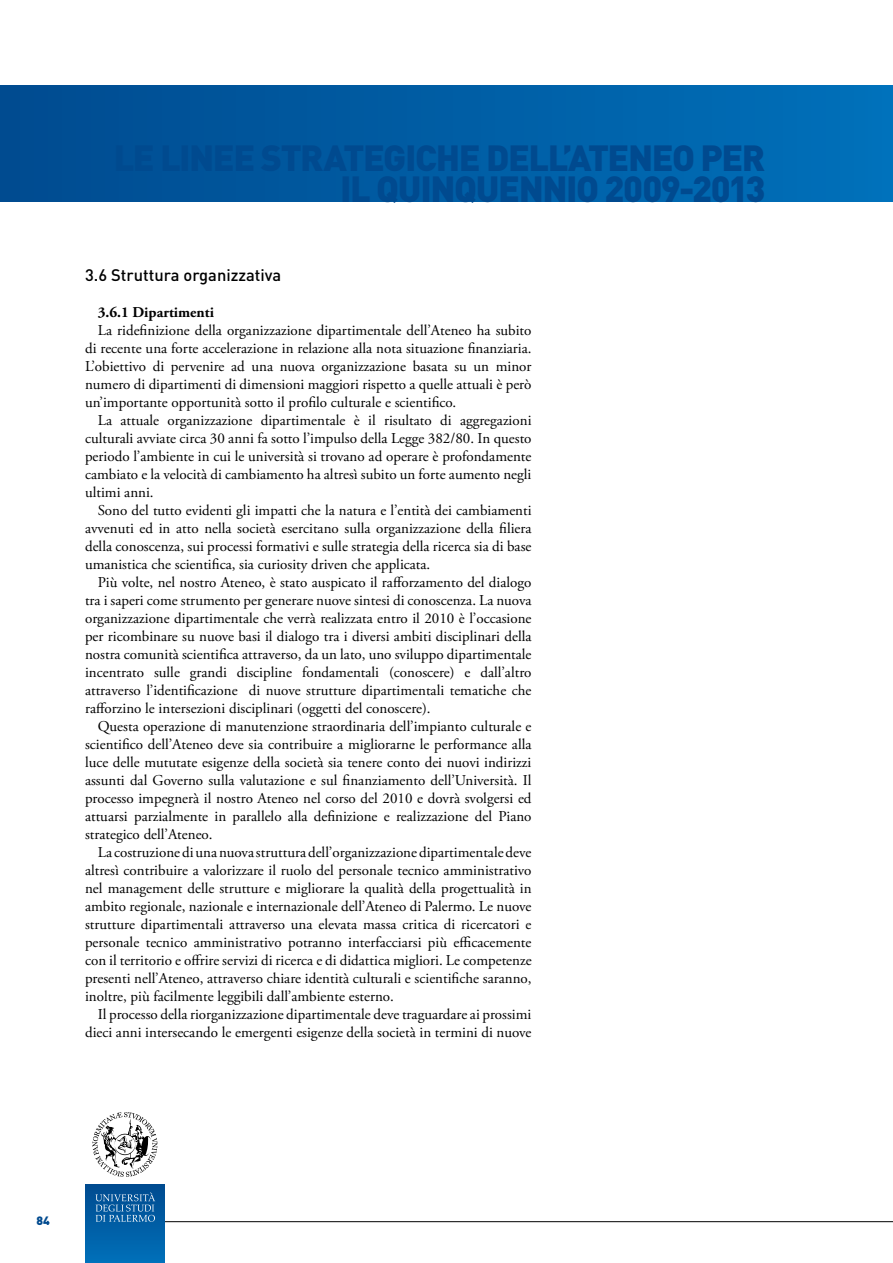
<style>
.page{position:relative;width:893px;height:1263px;background:#fff}
.page>*{position:absolute;margin:0;border:0;box-sizing:border-box;transform-origin:0 0}
.t1{font:900 36px/30.9px "DIN Pro";letter-spacing:-.04em;color:#004a8f;text-align:right}
.t2{font:500 16.5px "DIN Pro";color:#000}
.t3{font:15px/18px "Adobe Garamond Pro";color:#000;text-align:justify}
.t4{font:700 15px "Adobe Garamond Pro";color:#000}
.t5{font:900 12px "DIN Pro";color:#004a8f}
</style>
<div class="page">
<hr style="left:128px;top:1221px;width:765px;height:1px;background:#000">
<div style="left:85px;top:1184px;width:79px;height:79px;background:linear-gradient(to bottom,#004a8f,#0070b9)"></div>
<svg style="left:95px;top:1192px;width:60px;height:30px;background:#2b71ab"></svg>
<svg style="left:92px;top:1112px;width:65px;height:65px"></svg>
<div style="left:0;top:85px;width:893px;height:117px;background:linear-gradient(to right,#004b8f,#0070ba)"></div>
<hr style="left:892px;top:85px;width:1px;height:117px;background:#0072bc">
<h1 class="t1" style="left:114px;top:141px;width:653px">LE LINEE STRATEGICHE DELL’ATENEO PER<br>IL QUINQUENNIO 2009-2013</h1>
<p class="t2" style="left:85px;top:263px;width:198px">3.6 Struttura organizzativa</p>
<p class="t4" style="left:98px;top:303px;width:118px">3.6.1 Dipartimenti</p>
<p class="t3" style="left:85px;top:321px;width:448px;text-indent:13px">La ridefinizione della organizzazione dipartimentale dell’Ateneo ha subito di recente una forte accelerazione in relazione alla nota situazione finanziaria.<br>L’obiettivo di pervenire ad una nuova organizzazione basata su un minor numero di dipartimenti di dimensioni maggiori rispetto a quelle attuali è però un’importante opportunità sotto il profilo culturale e scientifico.</p>
<p class="t3" style="left:85px;top:411px;width:448px;text-indent:13px">La attuale organizzazione dipartimentale è il risultato di aggregazioni culturali avviate circa 30 anni fa sotto l’impulso della Legge 382/80. In questo periodo l’ambiente in cui le università si trovano ad operare è profondamente cambiato e la velocità di cambiamento ha altresì subito un forte aumento negli ultimi anni.</p>
<p class="t3" style="left:85px;top:501px;width:448px;text-indent:13px">Sono del tutto evidenti gli impatti che la natura e l’entità dei cambiamenti avvenuti ed in atto nella società esercitano sulla organizzazione della filiera della conoscenza, sui processi formativi e sulle strategia della ricerca sia di base umanistica che scientifica, sia curiosity driven che applicata.</p>
<p class="t3" style="left:85px;top:573px;width:448px;text-indent:13px">Più volte, nel nostro Ateneo, è stato auspicato il rafforzamento del dialogo tra i saperi come strumento per generare nuove sintesi di conoscenza. La nuova organizzazione dipartimentale che verrà realizzata entro il 2010 è l’occasione per ricombinare su nuove basi il dialogo tra i diversi ambiti disciplinari della nostra comunità scientifica attraverso, da un lato, uno sviluppo dipartimentale incentrato sulle grandi discipline fondamentali (conoscere) e dall’altro attraverso l’identificazione di nuove strutture dipartimentali tematiche che rafforzino le intersezioni disciplinari (oggetti del conoscere).</p>
<p class="t3" style="left:85px;top:717px;width:448px;text-indent:13px">Questa operazione di manutenzione straordinaria dell’impianto culturale e scientifico dell’Ateneo deve sia contribuire a migliorarne le performance alla luce delle mututate esigenze della società sia tenere conto dei nuovi indirizzi assunti dal Governo sulla valutazione e sul finanziamento dell’Università. Il processo impegnerà il nostro Ateneo nel corso del 2010 e dovrà svolgersi ed attuarsi parzialmente in parallelo alla definizione e realizzazione del Piano strategico dell’Ateneo.</p>
<p class="t3" style="left:85px;top:843px;width:448px;text-indent:13px">La costruzione di una nuova struttura dell’organizzazione dipartimentale deve altresì contribuire a valorizzare il ruolo del personale tecnico amministrativo nel management delle strutture e migliorare la qualità della progettualità in ambito regionale, nazionale e internazionale dell’Ateneo di Palermo. Le nuove strutture dipartimentali attraverso una elevata massa critica di ricercatori e personale tecnico amministrativo potranno interfacciarsi più efficacemente con il territorio e offrire servizi di ricerca e di didattica migliori. Le competenze presenti nell’Ateneo, attraverso chiare identità culturali e scientifiche saranno, inoltre, più facilmente leggibili dall’ambiente esterno.</p>
<p class="t3" style="left:85px;top:1005px;width:448px;text-align:right">Il processo della riorganizzazione dipartimentale deve traguardare ai prossimi dieci anni intersecando le emergenti esigenze della società in termini di nuove</p>
<p class="t5" style="left:37px;top:1212px;width:15px">84</p>
</div>
